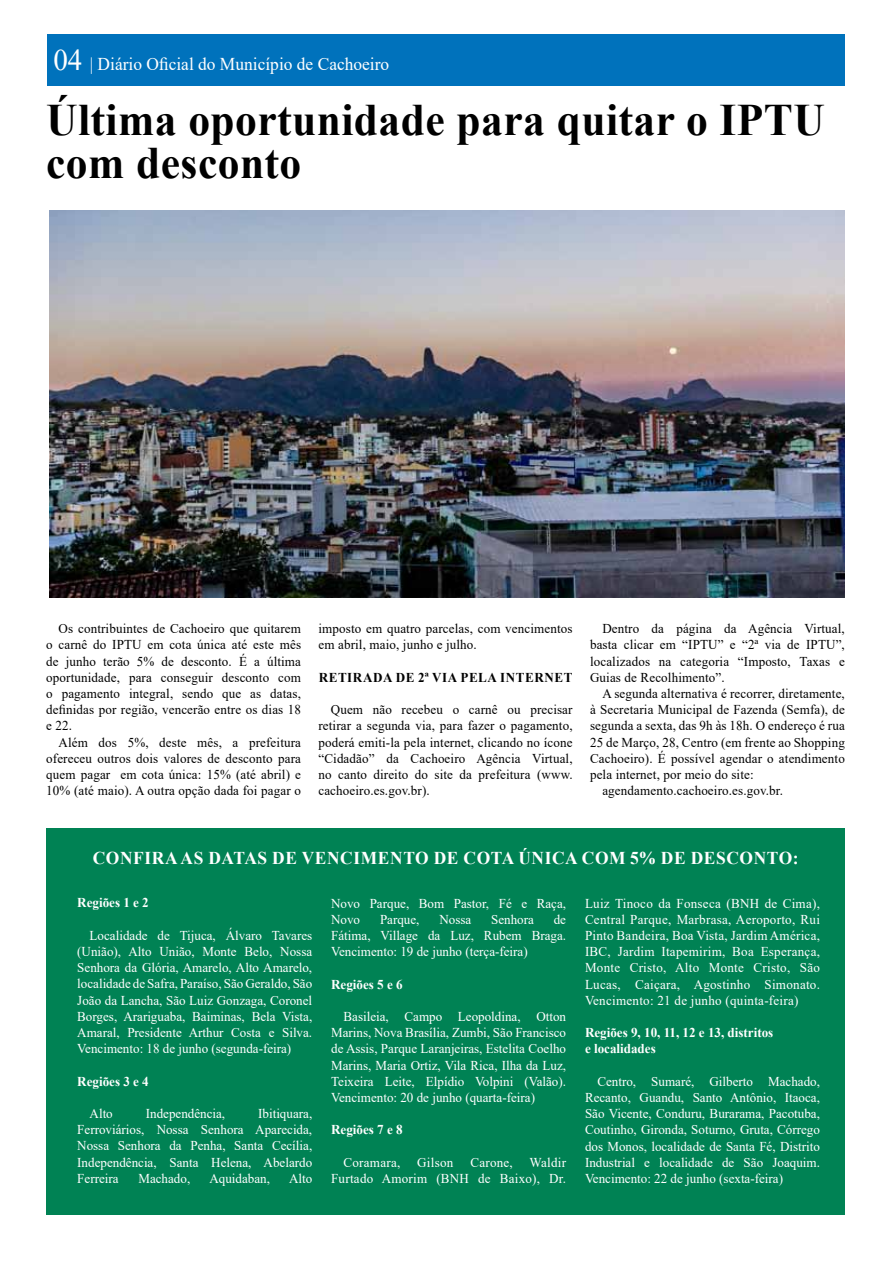
<style>
.page{position:relative;width:893px;height:1263px;background:#fff}
.page>*{position:absolute;margin:0;border:0;box-sizing:border-box;transform-origin:0 0}
.t1{font:700 45px/43.5px "Times New Roman";letter-spacing:.01em;color:#000}
.t2{font:700 18px "Times New Roman";letter-spacing:.035em;color:#fff}
.t3{font:18px "Times New Roman";color:#fff}
.t4{font:13.5px/16.2px "Times New Roman";color:#fff;text-align:justify}
.t5{font:13.5px/16.2px "Times New Roman";letter-spacing:.01em;color:#000;text-align:justify}
.t6{font:700 13.5px/16.2px "Times New Roman";color:#fff}
.t7{font:13.5px/16.2px "Times New Roman";letter-spacing:.02em;color:#fff;text-align:right}
.t8{font:700 13.5px "Times New Roman";letter-spacing:.045em;color:#000}
.s1{font-size:30px}
</style>
<div class="page">
<div style="left:47px;top:34px;width:797px;height:51px;background:#0072bc"></div>
<img style="left:49px;top:210px;width:796px;height:387px">
<div style="left:46px;top:828px;width:799px;height:387px;background:#008254"></div>
<h2 class="t3" style="left:53px;top:51px;width:337px"><span class="s1">04</span> | Diário Oficial do Município de Cachoeiro</h2>
<h1 class="t1" style="left:46px;top:97px;width:780px">Última oportunidade para quitar o IPTU com desconto</h1>
<p class="t5" style="left:46px;top:620px;width:256px;text-indent:12px">Os contribuintes de Cachoeiro que quitarem o carnê do IPTU em cota única até este mês de junho terão 5% de desconto. É a última oportunidade, para conseguir desconto com o pagamento integral, sendo que as datas, definidas por região, vencerão entre os dias 18 e 22.</p>
<p class="t5" style="left:46px;top:733px;width:256px;text-indent:12px">Além dos 5%, deste mês, a prefeitura ofereceu outros dois valores de desconto para quem pagar em cota única: 15% (até abril) e 10% (até maio). A outra opção dada foi pagar o</p>
<p class="t5" style="left:318px;top:620px;width:256px">imposto em quatro parcelas, com vencimentos em abril, maio, junho e julho.</p>
<p class="t8" style="left:319px;top:667px;width:255px">RETIRADA DE 2ª VIA PELA INTERNET</p>
<p class="t5" style="left:318px;top:701px;width:256px;text-indent:12px">Quem não recebeu o carnê ou precisar retirar a segunda via, para fazer o pagamento, poderá emiti-la pela internet, clicando no ícone “Cidadão” da Cachoeiro Agência Virtual, no canto direito do site da prefeitura (www. cachoeiro.es.gov.br).</p>
<p class="t5" style="left:590px;top:620px;width:256px;text-indent:12px">Dentro da página da Agência Virtual, basta clicar em “IPTU” e “2ª via de IPTU”, localizados na categoria “Imposto, Taxas e Guias de Recolhimento”.</p>
<p class="t5" style="left:602px;top:685px;width:244px">A segunda alternativa é recorrer, diretamente,</p>
<p class="t5" style="left:590px;top:701px;width:256px">à Secretaria Municipal de Fazenda (Semfa), de</p>
<p class="t5" style="left:590px;top:717px;width:256px">segunda a sexta, das 9h às 18h. O endereço é rua</p>
<p class="t5" style="left:590px;top:733px;width:256px">25 de Março, 28, Centro (em frente ao Shopping</p>
<p class="t5" style="left:590px;top:750px;width:256px">Cachoeiro). É possível agendar o atendimento</p>
<p class="t5" style="left:590px;top:766px;width:165px">pela internet, por meio do site:</p>
<p class="t5" style="left:602px;top:782px;width:182px">agendamento.cachoeiro.es.gov.br.</p>
<h2 class="t2" style="left:93px;top:844px;width:707px">CONFIRA AS DATAS DE VENCIMENTO DE COTA ÚNICA COM 5% DE DESCONTO:</h2>
<p class="t6" style="left:77px;top:894px;width:73px">Regiões 1 e 2</p>
<p class="t4" style="left:77px;top:927px;width:236px;text-indent:12px">Localidade de Tijuca, Álvaro Tavares (União), Alto União, Monte Belo, Nossa Senhora da Glória, Amarelo, Alto Amarelo, localidade de Safra, Paraíso, São Geraldo, São João da Lancha, São Luiz Gonzaga, Coronel Borges, Arariguaba, Baiminas, Bela Vista, Amaral, Presidente Arthur Costa e Silva.<br>Vencimento: 18 de junho (segunda-feira)</p>
<p class="t6" style="left:77px;top:1072px;width:73px">Regiões 3 e 4</p>
<p class="t4" style="left:90px;top:1105px;width:25px">Alto</p>
<p class="t4" style="left:146px;top:1105px;width:81px">Independência,</p>
<p class="t4" style="left:77px;top:1105px;width:236px;text-indent:181px">Ibitiquara, Ferroviários, Nossa Senhora Aparecida, Nossa Senhora da Penha, Santa Cecília, Independência, Santa Helena, Abelardo Ferreira</p>
<p class="t4" style="left:138px;top:1170px;width:53px">Machado,</p>
<p class="t4" style="left:209px;top:1170px;width:62px">Aquidaban,</p>
<p class="t4" style="left:289px;top:1170px;width:25px">Alto</p>
<p class="t4" style="left:331px;top:894px;width:236px">Novo Parque, Bom Pastor, Fé e Raça,<br>Novo</p>
<p class="t4" style="left:331px;top:911px;width:236px;text-indent:223px">de Fátima, Village da Luz, Rubem Braga.<br>Vencimento: 19 de junho (terça-feira)</p>
<p class="t6" style="left:331px;top:975px;width:73px">Regiões 5 e 6</p>
<p class="t4" style="left:331px;top:1008px;width:236px;text-indent:12px">Basileia, Campo Leopoldina, Otton Marins, Nova Brasília, Zumbi, São Francisco de Assis, Parque Laranjeiras, Estelita Coelho Marins, Maria Ortiz, Vila Rica, Ilha da Luz, Teixeira Leite, Elpídio Volpini (Valão).<br>Vencimento: 20 de junho (quarta-feira)</p>
<p class="t6" style="left:331px;top:1121px;width:73px">Regiões 7 e 8</p>
<p class="t7" style="left:343px;top:1154px;width:58px">Coramara,</p>
<p class="t4" style="left:417px;top:1154px;width:38px">Gilson</p>
<p class="t4" style="left:380px;top:911px;width:41px">Parque,</p>
<p class="t4" style="left:439px;top:911px;width:33px">Nossa</p>
<p class="t4" style="left:491px;top:911px;width:44px">Senhora</p>
<p class="t7" style="left:331px;top:1154px;width:237px">Carone, Waldir<br>Furtado Amorim (BNH de Baixo), Dr.</p>
<p class="t4" style="left:585px;top:894px;width:237px">Luiz Tinoco da Fonseca (BNH de Cima), Central Parque, Marbrasa, Aeroporto, Rui Pinto Bandeira, Boa Vista, Jardim América, IBC, Jardim Itapemirim, Boa Esperança, Monte Cristo, Alto Monte Cristo, São Lucas, Caiçara, Agostinho Simonato.<br>Vencimento: 21 de junho (quinta-feira)</p>
<p class="t6" style="left:585px;top:1024px;width:190px">Regiões 9, 10, 11, 12 e 13, distritos e localidades</p>
<p class="t4" style="left:585px;top:1073px;width:236px;text-indent:12px">Centro, Sumaré, Gilberto Machado, Recanto, Guandu, Santo Antônio, Itaoca, São Vicente, Conduru, Burarama, Pacotuba, Coutinho, Gironda, Soturno, Gruta, Córrego dos Monos, localidade de Santa Fé, Distrito Industrial e localidade de São Joaquim.<br>Vencimento: 22 de junho (sexta-feira)</p>
</div>
